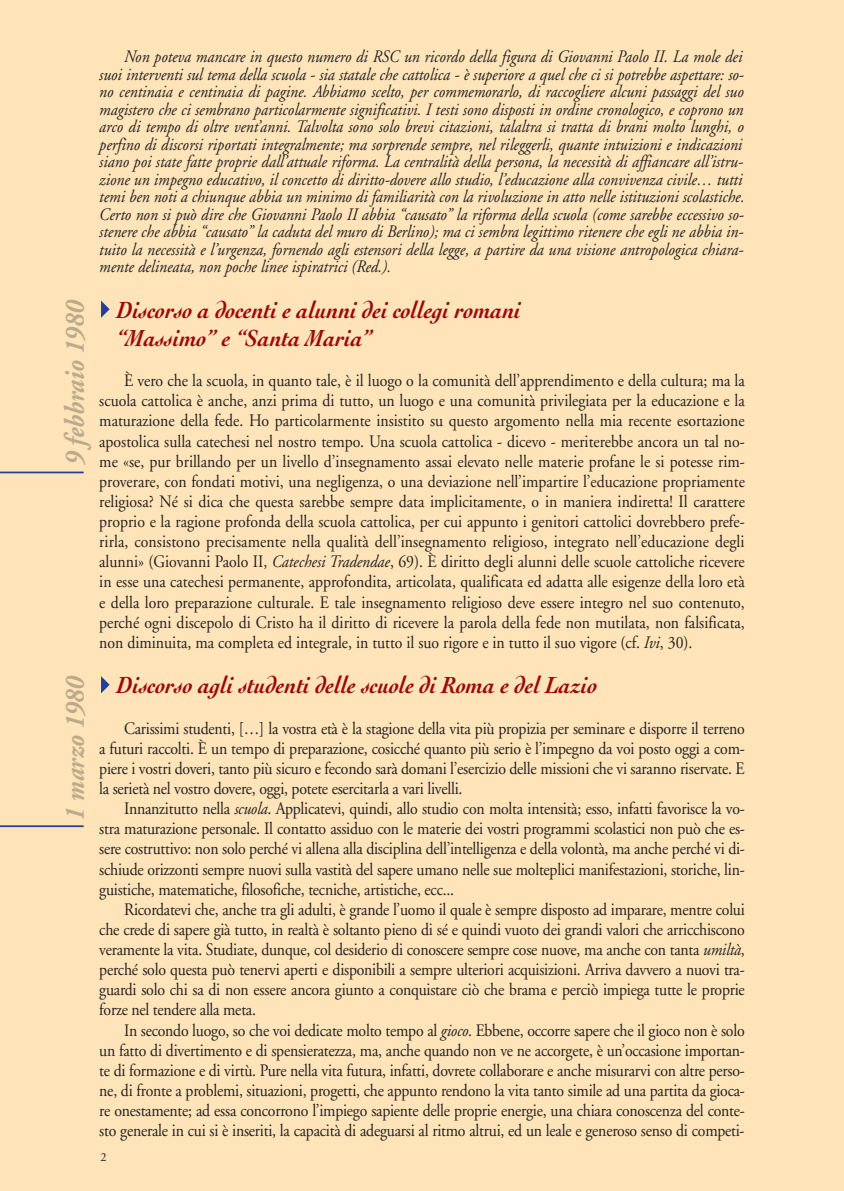
<style>
.page{position:relative;width:844px;height:1191px;background:#fff}
.page>*{position:absolute;margin:0;border:0;box-sizing:border-box;transform-origin:0 0}
.t1{font:italic 700 28px "Adobe Garamond";color:#bdaa8b;scale:.9 1}
.t2{font:italic 700 24.5px/28px "Cochin";color:#9b090c;scale:.9 1}
.t3{font:17.5px/20.1px "Adobe Garamond";letter-spacing:-.015em;color:#231f20;text-align:justify;scale:.9 1}
.t4{font:italic 17.5px/17.5px "Adobe Garamond";color:#231f20;scale:.9 1}
.t5{font:12.25px "Adobe Garamond";color:#231f20}
.s1{font-style:italic}
</style>
<div class="page">
<hr style="left:843px;top:0;width:1px;height:1191px;background:#fee4b8">
<div style="left:0;top:0;width:843px;height:1191px;background:#fee4b8"></div>
<svg style="left:101px;top:676px;width:9px;height:17px"></svg>
<svg style="left:101px;top:301px;width:9px;height:17px"></svg>
<hr style="left:0;top:471px;width:84px;height:2px;background:#223f99">
<hr style="left:0;top:825px;width:84px;height:2px;background:#223f99">
<p class="t4" style="left:99px;top:50px;width:718px;text-indent:25px">Non poteva mancare in questo numero di RSC un ricordo della figura di Giovanni Paolo II. La mole dei suoi interventi sul tema della scuola - sia statale che cattolica - è superiore a quel che ci si potrebbe aspettare: so&shy;no centinaia e centinaia di pagine. Abbiamo scelto, per commemorarlo, di raccogliere alcuni passaggi del suo magistero che ci sembrano particolarmente significativi. I testi sono disposti in ordine cronologico, e coprono un arco di tempo di oltre vent’anni. Talvolta sono solo brevi citazioni, talaltra si tratta di brani molto lunghi, o perfino di discorsi riportati integralmente; ma sorprende sempre, nel rileggerli, quante intuizioni e indicazioni siano poi state fatte proprie dall’attuale riforma. La centralità della persona, la necessità di affiancare all’istru&shy;zione un impegno educativo, il concetto di diritto-dovere allo studio, l’educazione alla convivenza civile… tutti temi ben noti a chiunque abbia un minimo di familiarità con la rivoluzione in atto nelle istituzioni scolastiche.<br>Certo non si può dire che Giovanni Paolo II abbia “causato” la riforma della scuola (come sarebbe eccessivo so&shy;stenere che abbia “causato” la caduta del muro di Berlino); ma ci sembra legittimo ritenere che egli ne abbia in&shy;tuito la necessità e l’urgenza, fornendo agli estensori della legge, a partire da una visione antropologica chiara&shy;mente delineata, non poche linee ispiratrici (Red.).</p>
<h2 class="t2" style="left:117px;top:295px;width:450px">Discorso a docenti e alunni dei collegi romani “Massimo” e “Santa Maria”</h2>
<p class="t3" style="left:99px;top:372px;width:718px;text-indent:25px">È vero che la scuola, in quanto tale, è il luogo o la comunità dell’apprendimento e della cultura; ma la scuola cattolica è anche, anzi prima di tutto, un luogo e una comunità privilegiata per la educazione e la maturazione della fede. Ho particolarmente insistito su questo argomento nella mia recente esortazione apostolica sulla catechesi nel nostro tempo. Una scuola cattolica - dicevo - meriterebbe ancora un tal no&shy;me «se, pur brillando per un livello d’insegnamento assai elevato nelle materie profane le si potesse rim&shy;proverare, con fondati motivi, una negligenza, o una deviazione nell’impartire l’educazione propriamente religiosa? Né si dica che questa sarebbe sempre data implicitamente, o in maniera indiretta! Il carattere proprio e la ragione profonda della scuola cattolica, per cui appunto i genitori cattolici dovrebbero prefe&shy;rirla, consistono precisamente nella qualità dell’insegnamento religioso, integrato nell’educazione degli alunni» (Giovanni Paolo II, <span class="s1">Catechesi Tradendae</span>, 69). È diritto degli alunni delle scuole cattoliche ricevere in esse una catechesi permanente, approfondita, articolata, qualificata ed adatta alle esigenze della loro età e della loro preparazione culturale. E tale insegnamento religioso deve essere integro nel suo contenuto, perché ogni discepolo di Cristo ha il diritto di ricevere la parola della fede non mutilata, non falsificata, non diminuita, ma completa ed integrale, in tutto il suo rigore e in tutto il suo vigore (cf. <span class="s1">Ivi</span>, 30).</p>
<h2 class="t2" style="left:117px;top:671px;width:535px">Discorso agli studenti delle scuole di Roma e del Lazio</h2>
<p class="t3" style="left:99px;top:719px;width:718px;text-indent:25px">Carissimi studenti, […] la vostra età è la stagione della vita più propizia per seminare e disporre il terreno a futuri raccolti. È un tempo di preparazione, cosicché quanto più serio è l’impegno da voi posto oggi a com&shy;piere i vostri doveri, tanto più sicuro e fecondo sarà domani l’esercizio delle missioni che vi saranno riservate. E la serietà nel vostro dovere, oggi, potete esercitarla a vari livelli.</p>
<p class="t3" style="left:99px;top:800px;width:718px;text-indent:25px">Innanzitutto nella <span class="s1">scuola</span>. Applicatevi, quindi, allo studio con molta intensità; esso, infatti favorisce la vo&shy;stra maturazione personale. Il contatto assiduo con le materie dei vostri programmi scolastici non può che es&shy;sere costruttivo: non solo perché vi allena alla disciplina dell’intelligenza e della volontà, ma anche perché vi di&shy;schiude orizzonti sempre nuovi sulla vastità del sapere umano nelle sue molteplici manifestazioni, storiche, lin&shy;guistiche, matematiche, filosofiche, tecniche, artistiche, ecc...</p>
<p class="t3" style="left:99px;top:900px;width:718px;text-indent:25px">Ricordatevi che, anche tra gli adulti, è grande l’uomo il quale è sempre disposto ad imparare, mentre colui che crede di sapere già tutto, in realtà è soltanto pieno di sé e quindi vuoto dei grandi valori che arricchiscono veramente la vita. Studiate, dunque, col desiderio di conoscere sempre cose nuove, ma anche con tanta <span class="s1">umiltà</span>, perché solo questa può tenervi aperti e disponibili a sempre ulteriori acquisizioni. Arriva davvero a nuovi tra&shy;guardi solo chi sa di non essere ancora giunto a conquistare ciò che brama e perciò impiega tutte le proprie forze nel tendere alla meta.</p>
<p class="t3" style="left:99px;top:1021px;width:718px;text-indent:25px">In secondo luogo, so che voi dedicate molto tempo al <span class="s1">gioco</span>. Ebbene, occorre sapere che il gioco non è solo un fatto di divertimento e di spensieratezza, ma, anche quando non ve ne accorgete, è un’occasione importan&shy;te di formazione e di virtù. Pure nella vita futura, infatti, dovrete collaborare e anche misurarvi con altre perso&shy;ne, di fronte a problemi, situazioni, progetti, che appunto rendono la vita tanto simile ad una partita da gioca&shy;re onestamente; ad essa concorrono l’impiego sapiente delle proprie energie, una chiara conoscenza del conte&shy;sto generale in cui si è inseriti, la capacità di adeguarsi al ritmo altrui, ed un leale e generoso senso di competi-</p>
<h1 class="t1" style="left:64px;top:465px;width:185px;rotate:-90deg">9febbraio 1980</h1>
<h1 class="t1" style="left:64px;top:820px;width:163px;rotate:-90deg">1 marzo 1980</h1>
<p class="t5" style="left:101px;top:1152px;width:8px">2</p>
</div>
